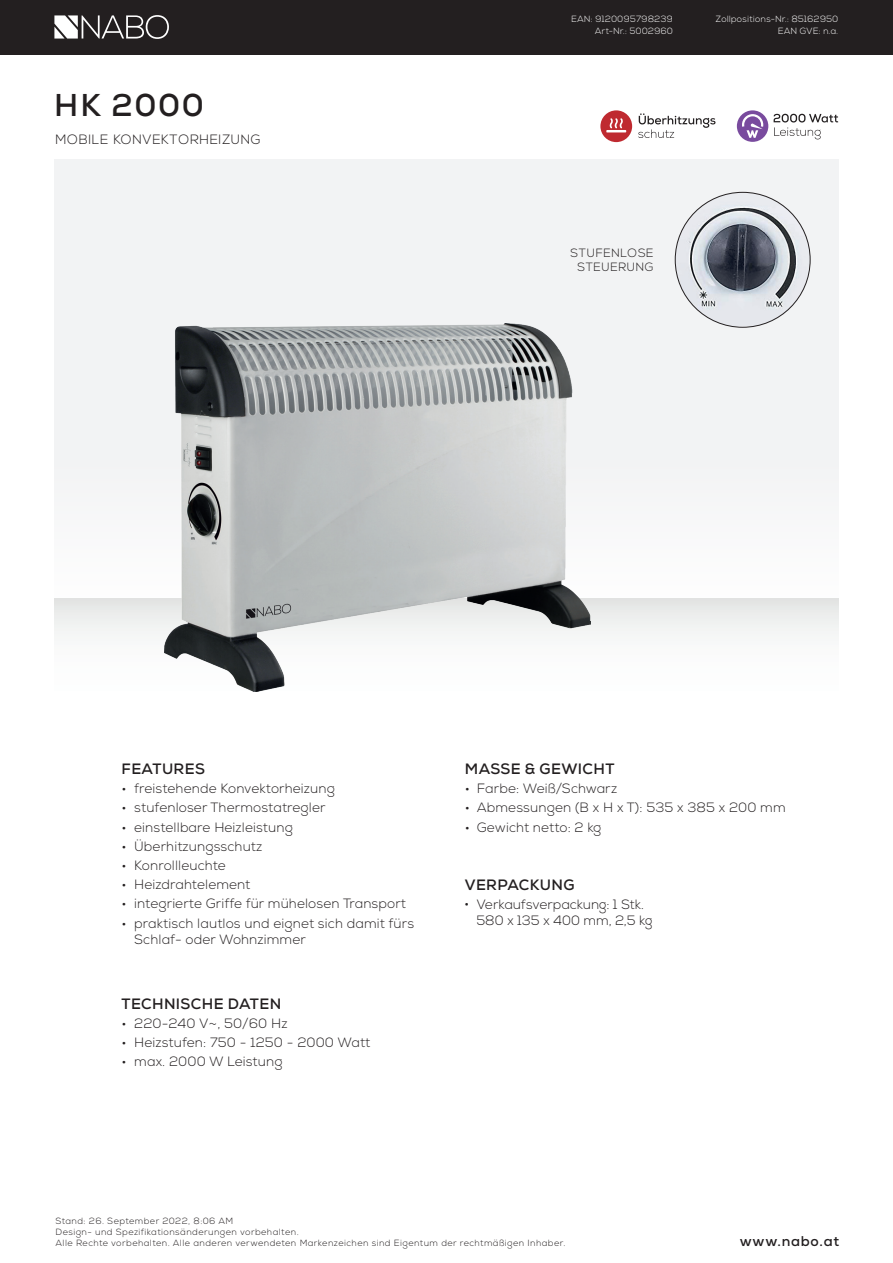
<style>
.page{position:relative;width:893px;height:1263px;background:#fff}
.page>*{position:absolute;margin:0;border:0;box-sizing:border-box;transform-origin:0 0}
.t1{font:700 31.5px "Nexa";letter-spacing:.05em;color:#231f20}
.t2{font:700 15px "Nexa";letter-spacing:.025em;color:#231f20}
.t3{font:700 14.1px "Nexa";letter-spacing:.05em;color:#231f20}
.t4{font:300 13.5px/16.2px "Nexa";letter-spacing:.01em;color:#231f20}
.t5{font:300 13.5px/16.2px "Nexa";letter-spacing:.02em;color:#231f20}
.t6{font:300 13.5px "Nexa";letter-spacing:.05em;color:#231f20}
.t7{font:300 12px/14.4px "Nexa";letter-spacing:.05em;color:#231f20;text-align:center}
.t8{font:300 9px/10.8px "Nexa";letter-spacing:.05em;color:#231f20}
.t9{font:300 9px/12px "Nexa";letter-spacing:.04em;color:#fff;text-align:right}
</style>
<div class="page">
<div style="left:0;top:0;width:893px;height:54px;background:#231f20"></div>
<svg style="left:54px;top:15px;width:115px;height:24px"></svg>
<div style="left:54px;top:159px;width:784px;height:448px;background:#f2f3f4"></div>
<div style="left:54px;top:598px;width:785px;height:165px;background:linear-gradient(to bottom,#eeefee,#fff)"></div>
<img style="left:164px;top:323px;width:426px;height:369px">
<img style="left:675px;top:192px;width:135px;height:134px">
<svg style="left:638px;top:113px;width:77px;height:25px"></svg>
<div style="left:600px;top:110px;width:32px;height:32px;background:#bf2a30;border-radius:50%"></div>
<svg style="left:606px;top:118px;width:20px;height:15px"></svg>
<svg style="left:774px;top:114px;width:64px;height:25px"></svg>
<div style="left:737px;top:110px;width:31px;height:32px;background:#794b9e;border-radius:50%"></div>
<svg style="left:742px;top:114px;width:21px;height:24px"></svg>
<h1 class="t1" style="left:54px;top:84px;width:151px">HK 2000</h1>
<p class="t6" style="left:56px;top:132px;width:207px">MOBILE KONVEKTORHEIZUNG</p>
<p class="t9" style="left:571px;top:14px;width:103px">EAN: 9120095798239<br>Art-Nr.: 5002960</p>
<p class="t9" style="left:716px;top:14px;width:124px">Zollpositions-Nr.: 85162950<br>EAN GVE: n.a.</p>
<p class="t7" style="left:571px;top:246px;width:85px">STUFENLOSE<br>STEUERUNG</p>
<p class="t2" style="left:122px;top:759px;width:85px">FEATURES</p>
<p class="t4" style="left:121px;top:781px;width:215px">• freistehende Konvektorheizung</p>
<p class="t4" style="left:121px;top:800px;width:206px">• stufenloser Thermostatregler</p>
<p class="t4" style="left:121px;top:819px;width:173px">• einstellbare Heizleistung</p>
<p class="t4" style="left:121px;top:838px;width:142px">• Überhitzungsschutz</p>
<p class="t4" style="left:121px;top:857px;width:106px">• Konrollleuchte</p>
<p class="t4" style="left:121px;top:877px;width:130px">• Heizdrahtelement</p>
<p class="t4" style="left:121px;top:896px;width:286px">• integrierte Griffe für mühelosen Transport</p>
<p class="t4" style="left:134px;top:915px;width:281px;text-indent:-13px">• praktisch lautlos und eignet sich damit fürs<br>Schlaf- oder Wohnzimmer</p>
<p class="t2" style="left:122px;top:994px;width:161px">TECHNISCHE DATEN</p>
<p class="t4" style="left:121px;top:1015px;width:168px">• 220-240 V~, 50/60 Hz</p>
<p class="t4" style="left:121px;top:1035px;width:250px">• Heizstufen: 750 - 1250 - 2000 Watt</p>
<p class="t4" style="left:121px;top:1054px;width:163px">• max. 2000 W Leistung</p>
<p class="t2" style="left:465px;top:759px;width:151px">MASSE &amp; GEWICHT</p>
<p class="t4" style="left:465px;top:781px;width:154px">• Farbe: Weiß/Schwarz</p>
<p class="t4" style="left:465px;top:800px;width:322px">• Abmessungen (B x H x T): 535 x 385 x 200 mm</p>
<p class="t4" style="left:465px;top:819px;width:138px">• Gewicht netto: 2 kg</p>
<p class="t2" style="left:465px;top:875px;width:111px">VERPACKUNG</p>
<p class="t5" style="left:477px;top:897px;width:177px;text-indent:-12px">• Verkaufsverpackung: 1 Stk.<br>580 x 135 x 400 mm, 2,5 kg</p>
<p class="t8" style="left:56px;top:1216px;width:512px">Stand: 26. September 2022, 8:06 AM<br>Design- und Spezifikationsänderungen vorbehalten.<br>Alle Rechte vorbehalten. Alle anderen verwendeten Markenzeichen sind Eigentum der rechtmäßigen Inhaber.</p>
<p class="t3" style="left:740px;top:1232px;width:101px">www.nabo.at</p>
</div>
